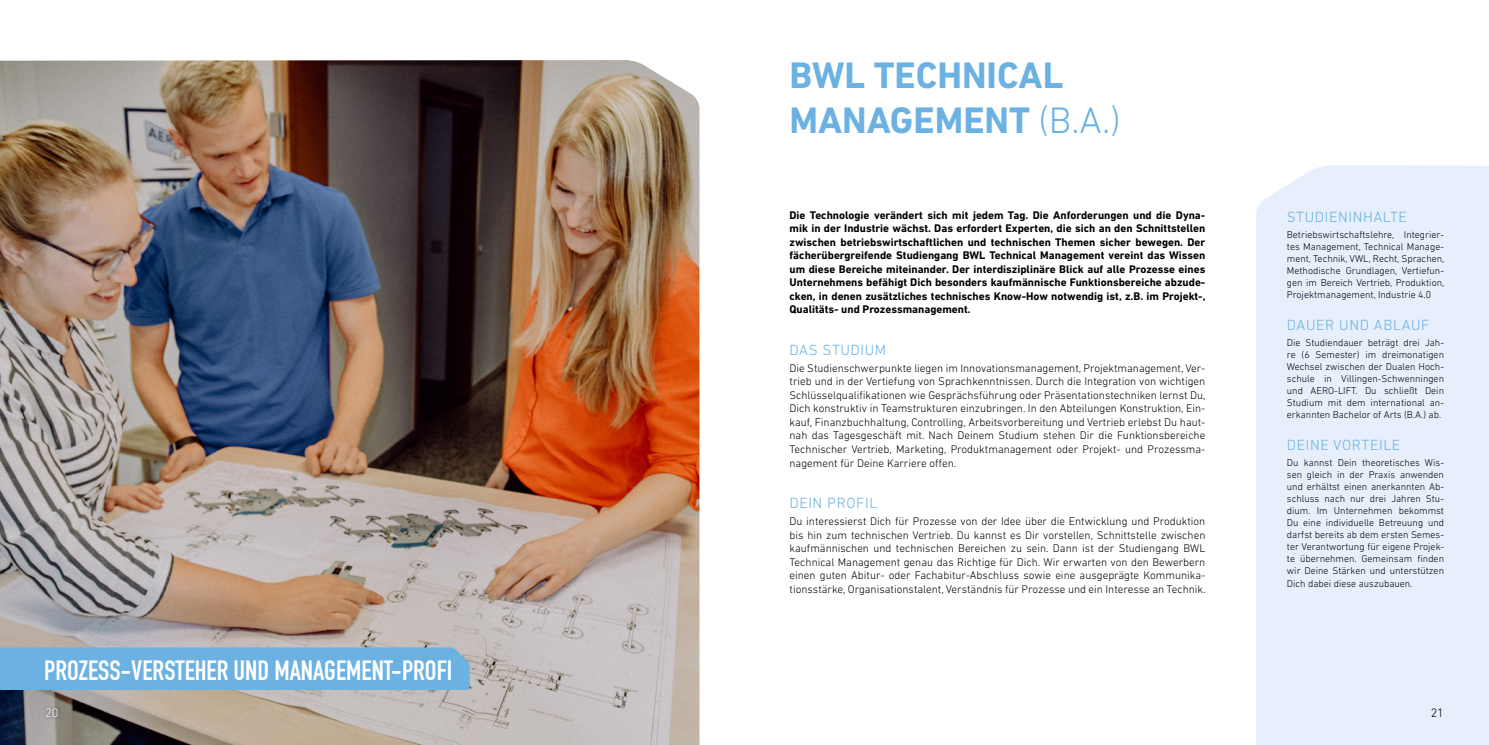
<style>
.page{position:relative;width:1489px;height:745px;background:#fff}
.page>*{position:absolute;margin:0;border:0;box-sizing:border-box;transform-origin:0 0}
.t1{font:700 37.5px/45px "DIN Next LT Pro";color:#6bb1e2}
.t2{font:700 27.5px "DIN Condensed";color:#fff}
.t3{font:300 15px "DIN Next LT Pro";letter-spacing:.04em;color:#6bb1e2}
.t4{font:300 12.5px "DIN Next LT Pro";color:#fff}
.t5{font:300 12.5px "DIN Next LT Pro";color:#000}
.t6{font:300 11.25px/13.5px "DIN Next LT Pro";color:#000;text-align:justify}
.t7{font:700 11.25px/13.5px "DIN Next LT Pro";color:#000;text-align:justify}
.t8{font:300 10px/12px "DIN Next LT Pro";color:#000;text-align:justify}
.s1{font-weight:300}
</style>
<div class="page">
<img style="left:0;top:60px;width:699px;height:684px">
<div style="left:1256px;top:165px;width:232px;height:579px;background:#e6effb"></div>
<div style="left:43px;top:704px;width:17px;height:15px;background:#000;opacity:.5"></div>
<div style="left:0;top:647px;width:469px;height:42px;background:#6bb1e2"></div>
<h2 class="t2" style="left:44px;top:651px;width:409px">PROZESS-VERSTEHER UND MANAGEMENT-PROFI</h2>
<h1 class="t1" style="left:789px;top:53px;width:333px">BWL TECHNICAL<br>MANAGEMENT <span class="s1">(B.A.)</span></h1>
<p class="t7" style="left:789px;top:208px;width:417px">Die Technologie verändert sich mit jedem Tag. Die Anforderungen und die Dyna&shy;mik in der Industrie wächst. Das erfordert Experten, die sich an den Schnittstellen zwischen betriebswirtschaftlichen und technischen Themen sicher bewegen. Der fächerübergreifende Studiengang BWL Technical Management vereint das Wissen um diese Bereiche miteinander. Der interdisziplinäre Blick auf alle Prozesse eines Unternehmens befähigt Dich besonders kaufmännische Funktionsbereiche abzude&shy;cken, in denen zusätzliches technisches Know-How notwendig ist, z.B. im Projekt-, Qualitäts- und Prozessmanagement.</p>
<h3 class="t3" style="left:789px;top:340px;width:98px">DAS STUDIUM</h3>
<p class="t6" style="left:789px;top:361px;width:417px">Die Studienschwerpunkte liegen im Innovationsmanagement, Projektmanagement, Ver&shy;trieb und in der Vertiefung von Sprachkenntnissen. Durch die Integration von wichtigen Schlüsselqualifikationen wie Gesprächsführung oder Präsentationstechniken lernst Du, Dich konstruktiv in Teamstrukturen einzubringen. In den Abteilungen Konstruktion, Ein&shy;kauf, Finanzbuchhaltung, Controlling, Arbeitsvorbereitung und Vertrieb erlebst Du haut&shy;nah das Tagesgeschäft mit. Nach Deinem Studium stehen Dir die Funktionsbereiche Technischer Vertrieb, Marketing, Produktmanagement oder Projekt- und Prozessma&shy;nagement für Deine Karriere offen.</p>
<h3 class="t3" style="left:789px;top:493px;width:89px">DEIN PROFIL</h3>
<p class="t6" style="left:789px;top:514px;width:417px">Du interessierst Dich für Prozesse von der Idee über die Entwicklung und Produktion bis hin zum technischen Vertrieb. Du kannst es Dir vorstellen, Schnittstelle zwischen kaufmännischen und technischen Bereichen zu sein. Dann ist der Studiengang BWL Technical Management genau das Richtige für Dich. Wir erwarten von den Bewerbern einen guten Abitur- oder Fachabitur-Abschluss sowie eine ausgeprägte Kommunika&shy;tionsstärke, Organisationstalent, Verständnis für Prozesse und ein Interesse an Technik.</p>
<h3 class="t3" style="left:1286px;top:208px;width:121px">STUDIENINHALTE</h3>
<p class="t8" style="left:1286px;top:228px;width:159px">Betriebswirtschaftslehre, Integrier&shy;tes Management, Technical Manage&shy;ment, Technik, VWL, Recht, Sprachen, Methodische Grundlagen, Vertiefun&shy;gen im Bereich Vertrieb, Produktion, Projektmanagement, Industrie 4.0</p>
<h3 class="t3" style="left:1286px;top:316px;width:144px">DAUER UND ABLAUF</h3>
<p class="t8" style="left:1286px;top:336px;width:159px">Die Studiendauer beträgt drei Jah&shy;re (6 Semester) im dreimonatigen Wechsel zwischen der Dualen Hoch&shy;schule in Villingen-Schwenningen und AERO-LIFT. Du schließt Dein Studium mit dem international an&shy;erkannten Bachelor of Arts (B.A.) ab.</p>
<h3 class="t3" style="left:1286px;top:436px;width:115px">DEINE VORTEILE</h3>
<p class="t8" style="left:1286px;top:456px;width:159px">Du kannst Dein theoretisches Wis&shy;sen gleich in der Praxis anwenden und erhältst einen anerkannten Ab&shy;schluss nach nur drei Jahren Stu&shy;dium. Im Unternehmen bekommst Du eine individuelle Betreuung und darfst bereits ab dem ersten Semes&shy;ter Verantwortung für eigene Projek&shy;te übernehmen. Gemeinsam finden wir Deine Stärken und unterstützen Dich dabei diese auszubauen.</p>
<p class="t4" style="left:45px;top:705px;width:15px">20</p>
<p class="t5" style="left:1430px;top:705px;width:15px">21</p>
</div>
